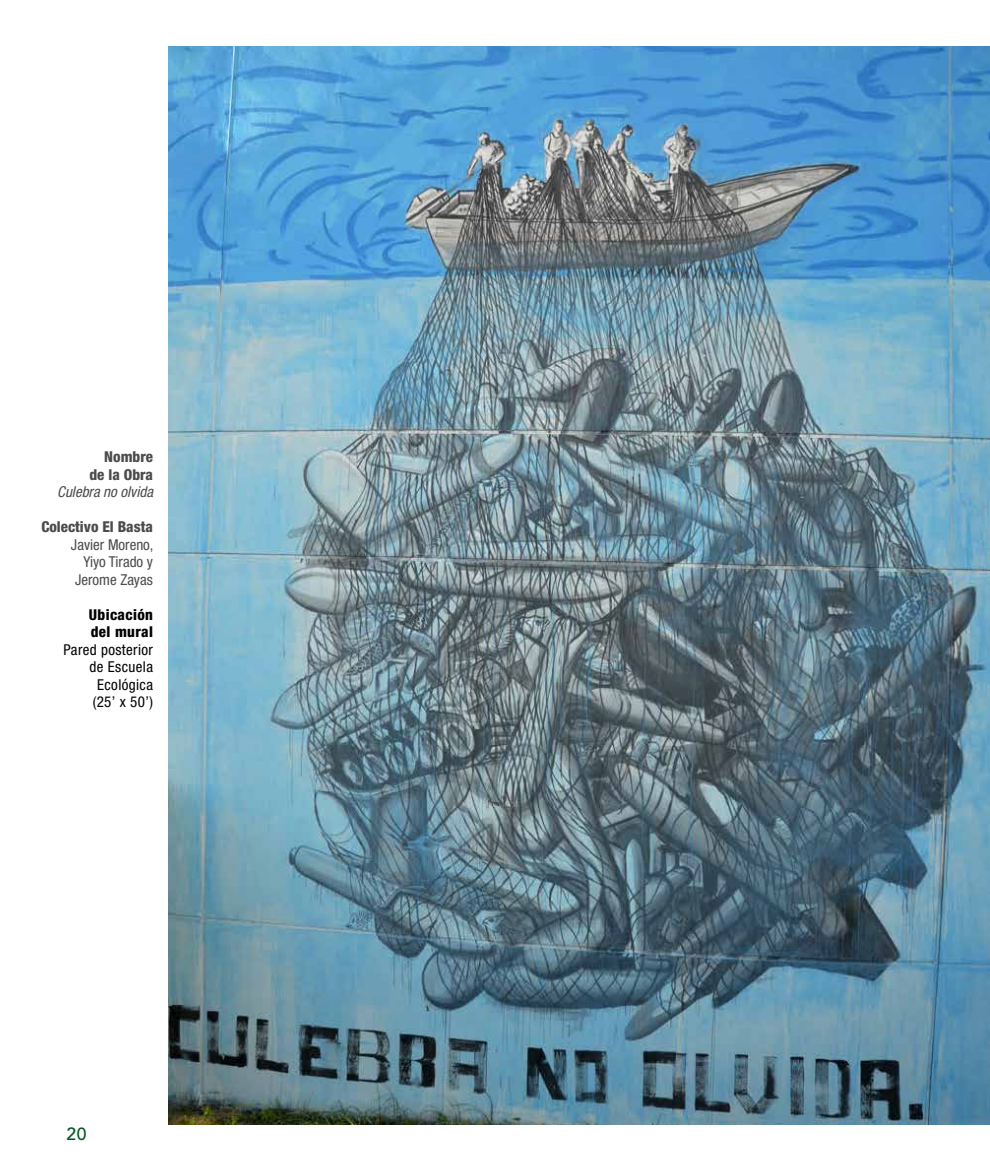
<style>
.page{position:relative;width:990px;height:1170px;background:#fff}
.page>*{position:absolute;margin:0;border:0;box-sizing:border-box;transform-origin:0 0}
.t1{font:500 17.5px "Avenir LT Std";color:#005621}
.t2{font:condensed 15px/17.5px "Helvetica Neue";letter-spacing:.025em;color:#000;text-align:right}
.t3{font:condensed 15px/17.5px "Helvetica Neue";color:#4a4b4b;text-align:right}
.t4{font:800 condensed 15px/17.5px "Helvetica Neue";color:#4a4b4b;text-align:right}
.t5{font:800 condensed 15px/17.5px "Helvetica Neue";letter-spacing:.025em;color:#000}
.t6{font:italic condensed 15px "Helvetica Neue";color:#4a4b4b}
</style>
<div class="page">
<img style="left:169px;top:47px;width:821px;height:1077px">
<p class="t4" style="left:90px;top:448px;width:65px">Nombre de la Obra</p>
<p class="t6" style="left:57px;top:483px;width:97px">Culebra no olvida</p>
<p class="t4" style="left:41px;top:518px;width:113px">Colectivo El Basta</p>
<p class="t3" style="left:71px;top:535px;width:84px">Javier Moreno,<br>Yiyo Tirado y<br>Jerome Zayas</p>
<p class="t5" style="left:89px;top:605px;width:66px">Ubicación del mural</p>
<p class="t2" style="left:64px;top:641px;width:91px">Pared posterior de Escuela<br>Ecológica<br>(25’ x 50’)</p>
<p class="t1" style="left:67px;top:1124px;width:21px">20</p>
</div>
